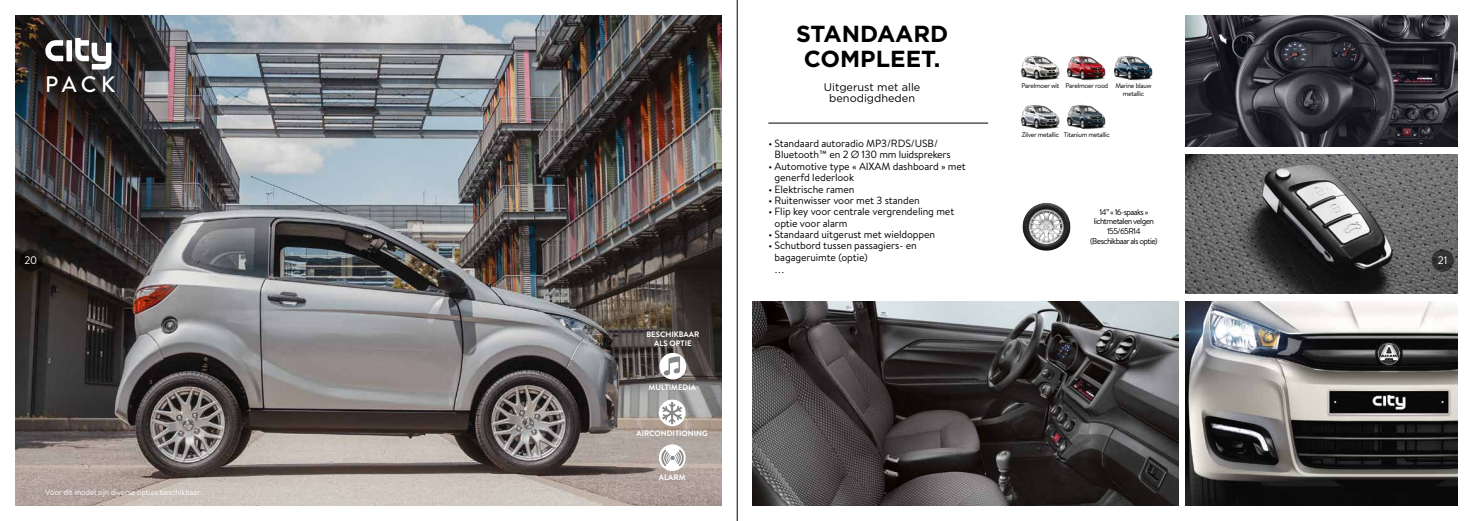
<style>
.page{position:relative;width:1474px;height:521px;background:#fff}
.page>*{position:absolute;margin:0;border:0;box-sizing:border-box;transform-origin:0 0}
.t1{font:700 23.19px/24.8px "Gotham";color:#000;text-align:center}
.t2{font:500 22.4px "Brandon Text";color:#fff}
.t3{font:10.94px/10.9px "Gotham";color:#000;text-align:center}
.t4{font:10.94px "Brandon Text";color:#fff}
.t5{font:10.5px/11.4px "Brandon Text";letter-spacing:-.01em;color:#000}
.t6{font:10.5px "Minion Pro";color:#000}
.t7{font:8.31px/9.7px "Brandon Text";letter-spacing:-.07em;color:#000;text-align:center}
.t8{font:700 7.88px/9.5px "Brandon Text";color:#fff;text-align:center}
.t9{font:7.88px "Brandon Text";color:#fff}
.t10{font:6.83px/8.2px "Brandon Text";letter-spacing:-.04em;color:#000;text-align:center}
</style>
<div class="page">
<img style="left:15px;top:15px;width:707px;height:491px">
<div style="left:659px;top:399px;width:26px;height:27px;background:#fff;border-radius:50%"></div>
<svg style="left:662px;top:402px;width:20px;height:22px"></svg>
<svg style="left:659px;top:444px;width:26px;height:27px"></svg>
<svg style="left:661px;top:450px;width:22px;height:16px"></svg>
<div style="left:659px;top:353px;width:27px;height:26px;background:#fff;border-radius:50%"></div>
<svg style="left:663px;top:356px;width:17px;height:19px"></svg>
<div style="left:66px;top:40px;width:6px;height:21px;background:#fff"></div>
<svg style="left:45px;top:40px;width:18px;height:21px"></svg>
<svg style="left:75px;top:38px;width:36px;height:32px"></svg>
<img style="left:1185px;top:154px;width:273px;height:140px">
<img style="left:1185px;top:15px;width:273px;height:132px">
<img style="left:752px;top:301px;width:426px;height:205px">
<hr style="left:768px;top:123px;width:220px;height:1px;background:#000">
<img style="left:1022px;top:203px;width:49px;height:48px">
<img style="left:1069px;top:104px;width:37px;height:26px">
<img style="left:1020px;top:104px;width:49px;height:26px">
<img style="left:1115px;top:55px;width:38px;height:26px">
<img style="left:1069px;top:55px;width:46px;height:26px">
<img style="left:1020px;top:55px;width:49px;height:26px">
<img style="left:1185px;top:301px;width:273px;height:205px">
<hr style="left:737px;top:0;width:1px;height:521px;background:#000">
<svg style="left:1431px;top:249px;width:22px;height:23px"></svg>
<svg style="left:20px;top:249px;width:22px;height:23px"></svg>
<h1 class="t1" style="left:796px;top:21px;width:154px">STANDAARD<br>COMPLEET.</h1>
<h2 class="t2" style="left:45px;top:69px;width:71px">PACK</h2>
<p class="t3" style="left:824px;top:81px;width:98px">Uitgerust met alle benodigdheden</p>
<p class="t10" style="left:1115px;top:81px;width:38px">Marine blauw metallic</p>
<p class="t10" style="left:1021px;top:81px;width:88px">Parelmoer wit Parelmoer rood</p>
<p class="t10" style="left:1021px;top:130px;width:90px">Zilver metallic Titanium metallic</p>
<p class="t5" style="left:774px;top:137px;width:178px;text-indent:-6px">• Standaard autoradio MP3/RDS/USB/<br>Bluetooth™ en 2 Ø 130 mm luidsprekers</p>
<p class="t5" style="left:774px;top:160px;width:193px;text-indent:-6px">• Automotive type « AIXAM dashboard » met generfd lederlook</p>
<p class="t5" style="left:768px;top:183px;width:88px">• Elektrische ramen</p>
<p class="t5" style="left:768px;top:194px;width:153px">• Ruitenwisser voor met 3 standen</p>
<p class="t5" style="left:774px;top:206px;width:181px;text-indent:-6px">• Flip key voor centrale vergrendeling met optie voor alarm</p>
<p class="t5" style="left:768px;top:228px;width:168px">• Standaard uitgerust met wieldoppen</p>
<p class="t5" style="left:774px;top:240px;width:144px;text-indent:-6px">• Schutbord tussen passagiers- en bagageruimte (optie)</p>
<p class="t6" style="left:774px;top:263px;width:12px">…</p>
<p class="t7" style="left:1090px;top:207px;width:69px">14’’ « 16-spaaks » lichtmetalen velgen<br>155/65R14 (Beschikbaar als optie)</p>
<p class="t4" style="left:24px;top:253px;width:14px">20</p>
<p class="t4" style="left:1437px;top:253px;width:11px">21</p>
<p class="t8" style="left:646px;top:329px;width:54px">BESCHIKBAAR<br>ALS OPTIE</p>
<p class="t8" style="left:648px;top:382px;width:49px">MULTIMEDIA</p>
<p class="t8" style="left:636px;top:428px;width:73px">AIRCONDITIONING</p>
<p class="t9" style="left:45px;top:487px;width:158px">Voor dit model zijn diverse opties beschikbaar.</p>
<p class="t8" style="left:659px;top:473px;width:28px">ALARM</p>
</div>
